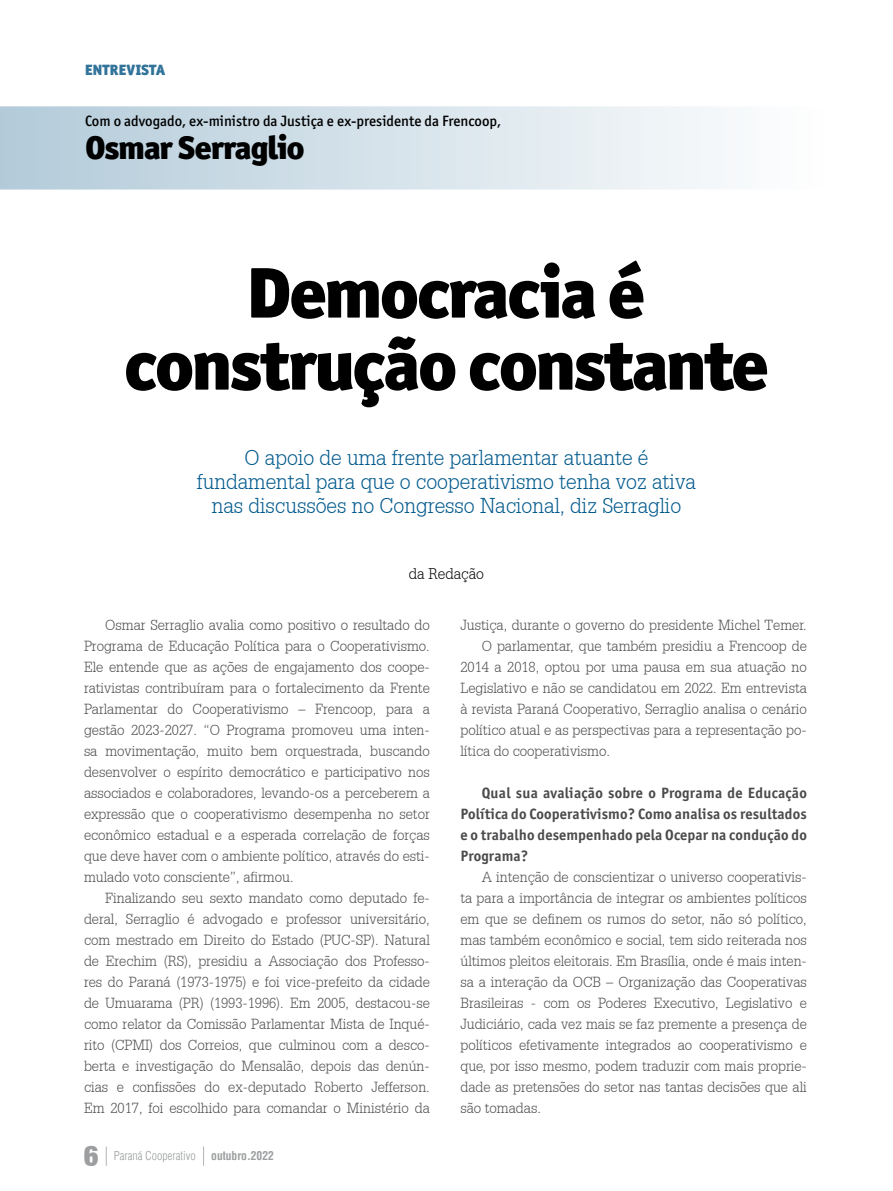
<style>
.page{position:relative;width:893px;height:1191px;background:#fff}
.page>*{position:absolute;margin:0;border:0;box-sizing:border-box;transform-origin:0 0}
.t1{font:900 72px/72px "Officina Sans ITC Std";letter-spacing:-.04em;color:#000;text-align:center}
.t2{font:900 33px "Officina Sans ITC Std";letter-spacing:-.04em;color:#000}
.t3{font:30px "Sans Black Cond";color:#9c9e9f}
.t4{font:300 21px/24px "Installation Light S Si";color:#00598c;text-align:center}
.t5{font:700 15px/21px "Officina Sans ITC Std";letter-spacing:.01em;color:#4b4b4d;text-align:justify}
.t6{font:500 15px "Officina Sans ITC Std";color:#000}
.t7{font:900 15px "Officina Sans ITC Std";color:#32739a}
.t8{font:300 15px "Installation Light S Si";color:#000}
.t9{font:300 14.25px/21px "Installation Light S Si";color:#4b4b4d;text-align:justify}
.t10{font:300 condensed 12px "Helvetica";color:#9c9e9f}
.t11{font:700 condensed 12px "Helvetica";color:#9c9e9f}
</style>
<div class="page">
<svg style="left:106px;top:1146px;width:1px;height:19px"></svg>
<svg style="left:203px;top:1146px;width:1px;height:19px"></svg>
<svg style="left:0;top:106px;width:719px;height:83px;background:#d3e1e9"></svg>
<p class="t7" style="left:85px;top:60px;width:82px">ENTREVISTA</p>
<p class="t6" style="left:85px;top:112px;width:418px">Com o advogado, ex-ministro da Justiça e ex-presidente da Frencoop,</p>
<h2 class="t2" style="left:85px;top:126px;width:221px">Osmar Serraglio</h2>
<h1 class="t1" style="left:124px;top:256px;width:647px">Democracia é construção constante</h1>
<h3 class="t4" style="left:197px;top:445px;width:501px">O apoio de uma frente parlamentar atuante é fundamental para que o cooperativismo tenha voz ativa nas discussões no Congresso Nacional, diz Serraglio</h3>
<p class="t8" style="left:409px;top:565px;width:77px">da Redação</p>
<p class="t9" style="left:84px;top:614px;width:347px;text-indent:21px">Osmar Serraglio avalia como positivo o resultado do Programa de Educação Política para o Cooperativismo.<br>Ele entende que as ações de engajamento dos coope&shy;rativistas contribuíram para o fortalecimento da Frente Parlamentar do Cooperativismo – Frencoop, para a gestão 2023-2027. “O Programa promoveu uma inten&shy;sa movimentação, muito bem orquestrada, buscando desenvolver o espírito democrático e participativo nos associados e colaboradores, levando-os a perceberem a expressão que o cooperativismo desempenha no setor econômico estadual e a esperada correlação de forças que deve haver com o ambiente político, através do esti&shy;mulado voto consciente”, afirmou.</p>
<p class="t9" style="left:84px;top:887px;width:347px;text-indent:21px">Finalizando seu sexto mandato como deputado fe&shy;deral, Serraglio é advogado e professor universitário, com mestrado em Direito do Estado (PUC-SP). Natural de Erechim (RS), presidiu a Associação dos Professo&shy;res do Paraná (1973-1975) e foi vice-prefeito da cidade de Umuarama (PR) (1993-1996). Em 2005, destacou-se como relator da Comissão Parlamentar Mista de Inqué&shy;rito (CPMI) dos Correios, que culminou com a desco&shy;berta e investigação do Mensalão, depois das denún&shy;cias e confissões do ex-deputado Roberto Jefferson.<br>Em 2017, foi escolhido para comandar o Ministério da</p>
<h3 class="t3" style="left:84px;top:1137px;width:16px">6</h3>
<p class="t10" style="left:114px;top:1148px;width:83px">Paraná Cooperativo</p>
<p class="t11" style="left:211px;top:1148px;width:64px">outubro.2022</p>
<p class="t9" style="left:460px;top:614px;width:348px">Justiça, durante o governo do presidente Michel Temer.</p>
<p class="t9" style="left:482px;top:635px;width:327px">O parlamentar, que também presidiu a Frencoop de</p>
<p class="t9" style="left:460px;top:656px;width:348px">2014 a 2018, optou por uma pausa em sua atuação no</p>
<p class="t9" style="left:460px;top:677px;width:348px">Legislativo e não se candidatou em 2022. Em entrevista</p>
<p class="t9" style="left:460px;top:698px;width:348px">à revista Paraná Cooperativo, Serraglio analisa o cenário</p>
<p class="t9" style="left:460px;top:719px;width:348px">político atual e as perspectivas para a representação po-</p>
<p class="t9" style="left:460px;top:740px;width:151px">lítica do cooperativismo.</p>
<p class="t5" style="left:460px;top:782px;width:348px;text-indent:21px">Qual sua avaliação sobre o Programa de Educação Política do Cooperativismo? Como analisa os resultados e o trabalho desempenhado pela Ocepar na condução do Programa?</p>
<p class="t9" style="left:460px;top:866px;width:348px;text-indent:21px">A intenção de conscientizar o universo cooperativis&shy;ta para a importância de integrar os ambientes políticos em que se definem os rumos do setor, não só político, mas também econômico e social, tem sido reiterada nos últimos pleitos eleitorais. Em Brasília, onde é mais inten&shy;sa a interação da OCB – Organização das Cooperativas Brasileiras - com os Poderes Executivo, Legislativo e Judiciário, cada vez mais se faz premente a presença de políticos efetivamente integrados ao cooperativismo e que, por isso mesmo, podem traduzir com mais proprie&shy;dade as pretensões do setor nas tantas decisões que ali são tomadas.</p>
</div>
